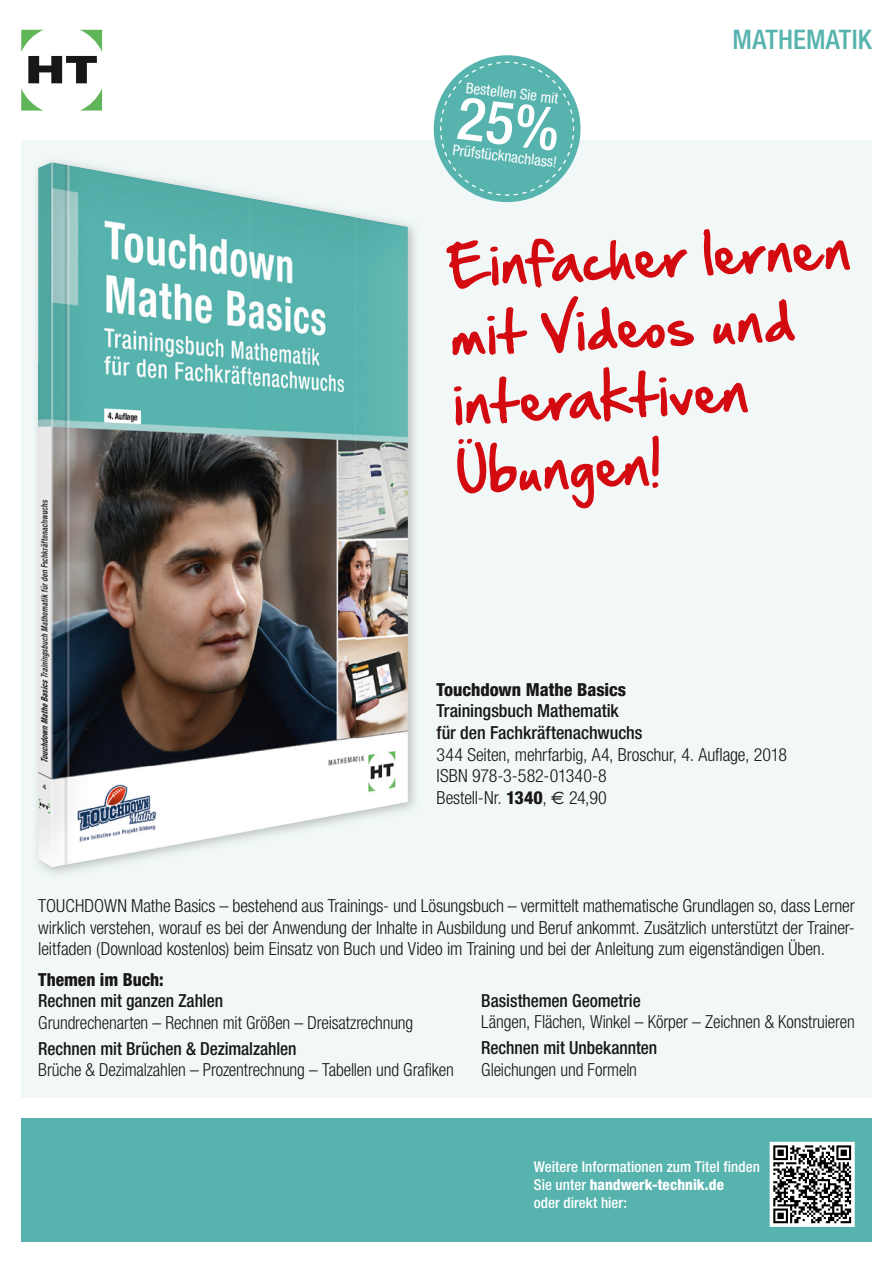
<style>
.page{position:relative;width:893px;height:1263px;background:#fff}
.page>*{position:absolute;margin:0;border:0;box-sizing:border-box;transform-origin:0 0}
.t1{font:49.5px/69.3px "Hand Of Sean";color:#d40a11}
.t2{font:500 condensed 27px "Helvetica Neue LT Std";color:#57b3ae}
.t3{font:300 condensed 18px/21.6px "Helvetica Neue LT Std";letter-spacing:-.01em;color:#181716}
.t4{font:500 condensed 18px/21.6px "Helvetica Neue LT Std";letter-spacing:-.005em;color:#181716}
.t5{font:800 condensed 18px "Helvetica Neue LT Std";color:#181716}
.t6{font:500 condensed 15px/18px "Helvetica Neue LT Std";letter-spacing:.005em;color:#fff}
.t7{font:condensed 15px "Helvetica Neue LT Std";color:#fff}
.s1{font-weight:800}
.s2{font-family:"Euro Sans";font-weight:400;font-stretch:normal}
</style>
<div class="page">
<div style="left:21px;top:1118px;width:851px;height:124px;background:#57b3ae"></div>
<div style="left:21px;top:140px;width:851px;height:958px;background:#f1f8f7"></div>
<svg style="left:21px;top:30px;width:81px;height:81px"></svg>
<svg style="left:770px;top:1142px;width:85px;height:85px;background:#909191"></svg>
<div style="left:434px;top:55px;width:146px;height:147px;background:#57b3ae;border-radius:50%"></div>
<img style="left:38px;top:162px;width:212px;height:705px">
<img style="left:249px;top:198px;width:107px;height:633px">
<img style="left:355px;top:217px;width:53px;height:594px">
<svg style="left:440px;top:62px;width:134px;height:134px"></svg>
<p class="t7" style="left:467px;top:79px;width:94px;rotate:7deg">Bestellen Sie mit</p>
<p class="t7" style="left:454px;top:141px;width:106px;rotate:7deg">Prüfstücknachlass!</p>
<h2 class="t2" style="left:732px;top:23px;width:141px">MATHEMATIK</h2>
<h1 class="t1" style="left:446px;top:229px;width:405px;rotate:-2deg">Einfacher lernen mit Videos und interaktiven<br>Übungen!</h1>
<p class="t5" style="left:437px;top:678px;width:191px">Touchdown Mathe Basics</p>
<p class="t4" style="left:437px;top:700px;width:207px">Trainingsbuch Mathematik für den Fachkräftenachwuchs</p>
<p class="t3" style="left:437px;top:743px;width:352px">344 Seiten, mehrfarbig, A4, Broschur, 4. Auflage, 2018<br>ISBN 978-3-582-01340-8<br>Bestell-Nr. <span class="s1">1340</span>, <span class="s2">€</span> 24,90</p>
<p class="t3" style="left:38px;top:895px;width:818px;text-align:justify">TOUCHDOWN Mathe Basics – bestehend aus Trainings- und Lösungsbuch – vermittelt mathematische Grundlagen so, dass Lerner wirklich verstehen, worauf es bei der Anwendung der Inhalte in Ausbildung und Beruf ankommt. Zusätzlich unterstützt der Trainer&shy;leitfaden (Download kostenlos) beim Einsatz von Buch und Video im Training und bei der Anleitung zum eigenständigen Üben.</p>
<p class="t5" style="left:38px;top:968px;width:127px">Themen im Buch:</p>
<p class="t4" style="left:38px;top:990px;width:186px">Rechnen mit ganzen Zahlen</p>
<p class="t3" style="left:38px;top:1011px;width:376px">Grundrechenarten – Rechnen mit Größen – Dreisatzrechnung</p>
<p class="t4" style="left:38px;top:1037px;width:260px">Rechnen mit Brüchen &amp; Dezimalzahlen</p>
<p class="t3" style="left:38px;top:1059px;width:417px">Brüche &amp; Dezimalzahlen – Prozentrechnung – Tabellen und Grafiken</p>
<p class="t4" style="left:481px;top:989px;width:161px">Basisthemen Geometrie</p>
<p class="t3" style="left:481px;top:1011px;width:375px">Längen, Flächen, Winkel – Körper – Zeichnen &amp; Konstruieren</p>
<p class="t4" style="left:481px;top:1037px;width:178px">Rechnen mit Unbekannten</p>
<p class="t3" style="left:481px;top:1058px;width:157px">Gleichungen und Formeln</p>
<p class="t6" style="left:534px;top:1157px;width:228px">Weitere Informationen zum Titel finden<br>Sie unter <span class="s1">handwerk-technik.de<br></span>oder direkt hier:</p>
</div>
